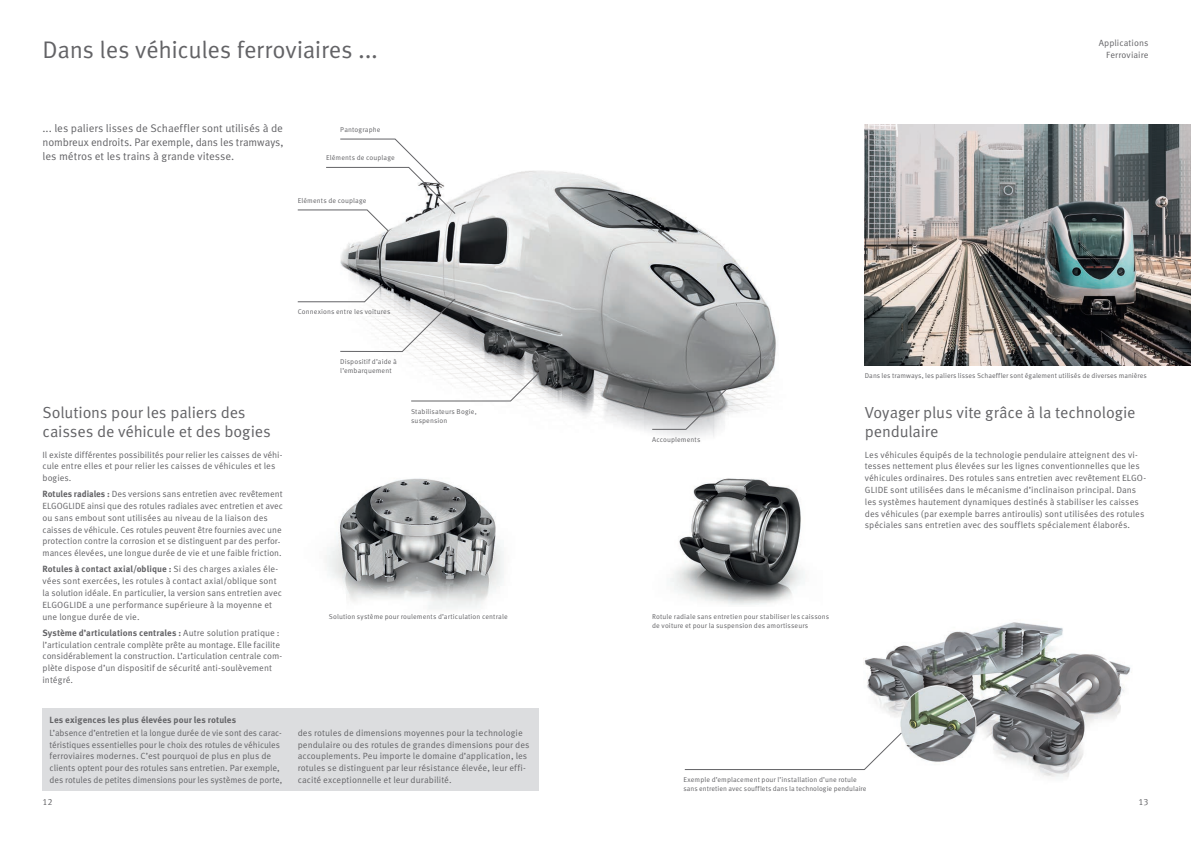
<style>
.page{position:relative;width:1191px;height:842px;background:#fff}
.page>*{position:absolute;margin:0;border:0;box-sizing:border-box;transform-origin:0 0}
.t1{font:24px "Schaeffler Meta";letter-spacing:-.015em;color:#636366}
.t2{font:16px/19px "Schaeffler Meta";letter-spacing:-.01em;color:#636366}
.t3{font:11px/14.2px "Schaeffler Meta";letter-spacing:-.005em;color:#636366}
.t4{font:9px/11.8px "Schaeffler Meta";letter-spacing:.005em;color:#636366}
.t5{font:700 9px "Schaeffler Meta";letter-spacing:.01em;color:#636366}
.t6{font:7px/9px "Schaeffler Meta";letter-spacing:.015em;color:#636366}
.s1{font-weight:700}
</style>
<div class="page">
<img style="left:863px;top:622px;width:268px;height:155px">
<img style="left:340px;top:138px;width:436px;height:299px">
<img style="left:326px;top:478px;width:178px;height:131px">
<img style="left:670px;top:478px;width:134px;height:127px">
<svg style="left:411px;top:370px;width:131px;height:31px"></svg>
<svg style="left:652px;top:355px;width:108px;height:75px"></svg>
<svg style="left:297px;top:284px;width:158px;height:68px"></svg>
<img style="left:865px;top:125px;width:326px;height:240px">
<svg style="left:684px;top:732px;width:218px;height:38px"></svg>
<svg style="left:297px;top:139px;width:158px;height:92px"></svg>
<div style="left:43px;top:709px;width:496px;height:82px;background:#dcdddf"></div>
<h1 class="t1" style="left:43px;top:35px;width:337px">Dans les véhicules ferroviaires ...</h1>
<p class="t3" style="left:43px;top:121px;width:242px">... les paliers lisses de Schaeffler sont utilisés à de</p>
<p class="t6" style="left:340px;top:125px;width:42px">Pantographe</p>
<p class="t3" style="left:43px;top:135px;width:242px">nombreux endroits. Par exemple, dans les tramways, les métros et les trains à grande vitesse.</p>
<p class="t6" style="left:326px;top:153px;width:70px">Eléments de couplage</p>
<p class="t6" style="left:298px;top:196px;width:70px">Eléments de couplage</p>
<p class="t6" style="left:298px;top:307px;width:94px">Connexions entre les voitures</p>
<p class="t6" style="left:340px;top:357px;width:58px">Dispositif d’aide à l’embarquement</p>
<h2 class="t2" style="left:43px;top:403px;width:230px">Solutions pour les paliers des caisses de véhicule et des bogies</h2>
<p class="t6" style="left:411px;top:407px;width:67px">Stabilisateurs Bogie, suspension</p>
<p class="t4" style="left:43px;top:449px;width:241px">Il existe différentes possibilités pour relier les caisses de véhi&shy;cule entre elles et pour relier les caisses de véhicules et les bogies.</p>
<p class="t4" style="left:43px;top:488px;width:242px"><span class="s1">Rotules radiales :</span> Des versions sans entretien avec revêtement ELGOGLIDE ainsi que des rotules radiales avec entretien et avec ou sans embout sont utilisées au niveau de la liaison des caisses de véhicule. Ces rotules peuvent être fournies avec une protection contre la corrosion et se distinguent par des perfor&shy;mances élevées, une longue durée de vie et une faible friction.</p>
<p class="t4" style="left:43px;top:563px;width:241px"><span class="s1">Rotules à contact axial/oblique :</span> Si des charges axiales éle&shy;vées sont exercées, les rotules à contact axial/oblique sont la solution idéale. En particulier, la version sans entretien avec ELGOGLIDE a une performance supérieure à la moyenne et une longue durée de vie.</p>
<p class="t4" style="left:43px;top:627px;width:241px"><span class="s1">Système d’articulations centrales :</span> Autre solution pratique : l’articulation centrale complète prête au montage. Elle facilite considérablement la construction. L’articulation centrale com&shy;plète dispose d’un dispositif de sécurité anti-soulèvement intégré.</p>
<p class="t5" style="left:50px;top:714px;width:188px">Les exigences les plus élevées pour les rotules</p>
<p class="t4" style="left:50px;top:727px;width:234px">L’absence d’entretien et la longue durée de vie sont des carac&shy;téristiques essentielles pour le choix des rotules de véhicules ferroviaires modernes. C’est pourquoi de plus en plus de clients optent pour des rotules sans entretien. Par exemple, des rotules de petites dimensions pour les systèmes de porte,</p>
<p class="t4" style="left:298px;top:727px;width:233px">des rotules de dimensions moyennes pour la technologie pendulaire ou des rotules de grandes dimensions pour des accouplements. Peu importe le domaine d’application, les rotules se distinguent par leur résistance élevée, leur effi&shy;cacité exceptionnelle et leur durabilité.</p>
<p class="t6" style="left:329px;top:612px;width:180px">Solution système pour roulements d’articulation centrale</p>
<p class="t4" style="left:1098px;top:37px;width:51px;text-align:right">Applications<br>Ferroviaire</p>
<p class="t6" style="left:652px;top:435px;width:50px">Accouplements</p>
<p class="t6" style="left:652px;top:612px;width:178px">Rotule radiale sans entretien pour stabiliser les caissons de voiture et pour la suspension des amortisseurs</p>
<p class="t6" style="left:865px;top:371px;width:283px">Dans les tramways, les paliers lisses Schaeffler sont également utilisés de diverses manières</p>
<h2 class="t2" style="left:865px;top:403px;width:272px">Voyager plus vite grâce à la technologie pendulaire</h2>
<p class="t4" style="left:865px;top:449px;width:283px">Les véhicules équipés de la technologie pendulaire atteignent des vi&shy;tesses nettement plus élevées sur les lignes conventionnelles que les véhicules ordinaires. Des rotules sans entretien avec revêtement ELGO-GLIDE sont utilisées dans le mécanisme d’inclinaison principal. Dans les systèmes hautement dynamiques destinés à stabiliser les caisses des véhicules (par exemple barres antiroulis) sont utilisées des rotules spéciales sans entretien avec des soufflets spécialement élaborés.</p>
<p class="t6" style="left:683px;top:775px;width:185px">Exemple d’emplacement pour l’installation d’une rotule sans entretien avec soufflets dans la technologie pendulaire</p>
<p class="t4" style="left:43px;top:796px;width:12px">12</p>
<p class="t4" style="left:1138px;top:796px;width:12px">13</p>
</div>
